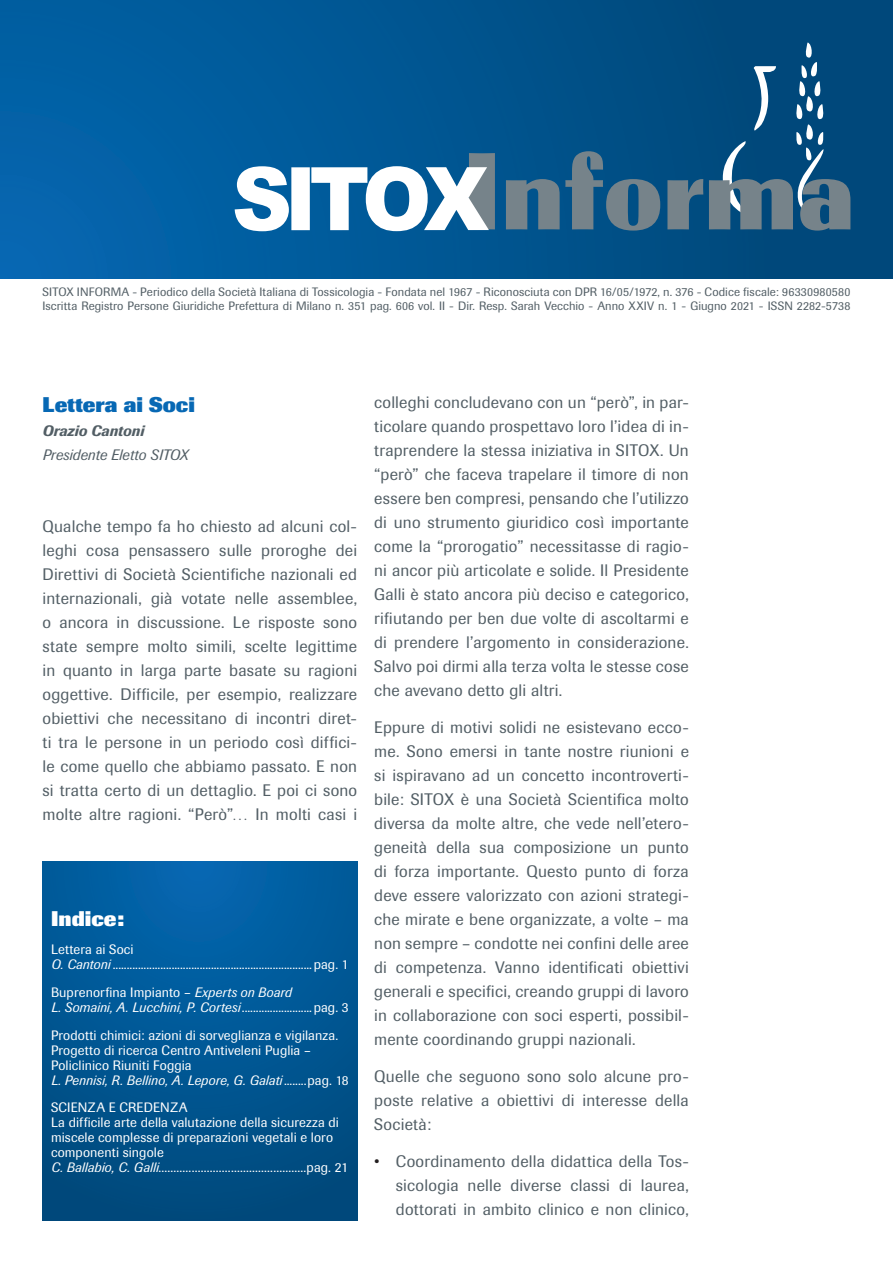
<style>
.page{position:relative;width:893px;height:1263px;background:#fff}
.page>*{position:absolute;margin:0;border:0;box-sizing:border-box;transform-origin:0 0}
.t1{font:800 21px "Imago";letter-spacing:.005em;color:#0768b4}
.t2{font:800 21px "Imago";color:#fff}
.t3{font:16.5px/24px "Imago";letter-spacing:.015em;color:#525e65;text-align:justify}
.t4{font:italic 15px "Imago";color:#525e65}
.t5{font:italic 500 15px "Imago";color:#525e65}
.t6{font:13.5px/15px "Imago";letter-spacing:.01em;color:#fff}
.t7{font:12px "Imago";letter-spacing:.005em;color:#525e65}
.s1{font-style:italic}
.s2{color:#231f20}
</style>
<div class="page">
<div style="left:0;top:0;width:893px;height:278px;background:linear-gradient(to right,#0265ac,#004575)"></div>
<svg style="left:235px;top:43px;width:615px;height:188px;background:#266895"></svg>
<div style="left:43px;top:862px;width:314px;height:358px;background:linear-gradient(to bottom,#0263aa,#00497b)"></div>
<p class="t7" style="left:43px;top:284px;width:809px">SITOX INFORMA - Periodico della Società Italiana di Tossicologia - Fondata nel 1967 - Riconosciuta con DPR 16/05/1972, n. 376 - Codice fiscale: 96330980580</p>
<p class="t7" style="left:43px;top:299px;width:809px">Iscritta Registro Persone Giuridiche Prefettura di Milano n. 351 pag. 606 vol. II - Dir. Resp. Sarah Vecchio - Anno XXIV n. 1 - Giugno 2021 - ISSN 2282-5738</p>
<p class="t1" style="left:43px;top:392px;width:154px">Lettera ai Soci</p>
<p class="t5" style="left:43px;top:422px;width:103px">Orazio Cantoni</p>
<p class="t4" style="left:43px;top:446px;width:147px">Presidente Eletto SITOX</p>
<p class="t3" style="left:43px;top:515px;width:316px">Qualche tempo fa ho chiesto ad alcuni col&shy;leghi cosa pensassero sulle proroghe dei Direttivi di Società Scientifiche nazionali ed internazionali, già votate nelle assemblee, o ancora in discussione. Le risposte sono state sempre molto simili, scelte legittime in quanto in larga parte basate su ragioni oggettive. Difficile, per esempio, realizzare obiettivi che necessitano di incontri diret&shy;ti tra le persone in un periodo così diffici&shy;le come quello che abbiamo passato. E non si tratta certo di un dettaglio. E poi ci sono molte altre ragioni. “Però”… In molti casi i</p>
<p class="t2" style="left:51px;top:906px;width:75px">Indice:</p>
<p class="t6" style="left:51px;top:942px;width:299px">Lettera ai Soci<br><span class="s1">O. Cantoni</span> .......................................................................pag. 1</p>
<p class="t6" style="left:51px;top:985px;width:299px">Buprenorfina Impianto – <span class="s1">Experts on Board<br>L. Somaini, A. Lucchini, P. Cortesi</span> .........................pag. 3</p>
<p class="t6" style="left:51px;top:1027px;width:299px">Prodotti chimici: azioni di sorveglianza e vigilanza.<br>Progetto di ricerca Centro Antiveleni Puglia – Policlinico Riuniti Foggia<br><span class="s1">L. Pennisi, R. Bellino, A. Lepore, G. Galati</span> ........pag. 18</p>
<p class="t6" style="left:51px;top:1100px;width:138px">SCIENZA E CREDENZA</p>
<p class="t6" style="left:51px;top:1115px;width:299px">La difficile arte della valutazione della sicurezza di miscele complesse di preparazioni vegetali e loro componenti singole<br><span class="s1">C. Ballabio, C. Galli</span>.................................................pag. 21</p>
<p class="t3" style="left:374px;top:391px;width:316px">colleghi concludevano con un “però”, in par&shy;ticolare quando prospettavo loro l’idea di in&shy;traprendere la stessa iniziativa in SITOX. Un “però” che faceva trapelare il timore di non essere ben compresi, pensando che l’utilizzo di uno strumento giuridico così importante come la “prorogatio” necessitasse di ragio&shy;ni ancor più articolate e solide. Il Presidente Galli è stato ancora più deciso e categorico, rifiutando per ben due volte di ascoltarmi e di prendere l’argomento in considerazione.<br>Salvo poi dirmi alla terza volta le stesse cose che avevano detto gli altri.</p>
<p class="t3" style="left:374px;top:715px;width:316px">Eppure di motivi solidi ne esistevano ecco&shy;me. Sono emersi in tante nostre riunioni e si ispiravano ad un concetto incontroverti&shy;bile: SITOX è una Società Scientifica molto diversa da molte altre, che vede nell’etero&shy;geneità della sua composizione un punto di forza importante. Questo punto di forza deve essere valorizzato con azioni strategi&shy;che mirate e bene organizzate, a volte – ma non sempre – condotte nei confini delle aree di competenza. Vanno identificati obiettivi generali e specifici, creando gruppi di lavoro in collaborazione con soci esperti, possibil&shy;mente coordinando gruppi nazionali.</p>
<p class="t3" style="left:374px;top:1064px;width:316px">Quelle che seguono sono solo alcune pro&shy;poste relative a obiettivi di interesse della Società:</p>
<p class="t3" style="left:396px;top:1149px;width:295px;text-indent:-22px"><span class="s2">•</span> Coordinamento della didattica della Tos&shy;sicologia nelle diverse classi di laurea, dottorati in ambito clinico e non clinico,</p>
</div>
